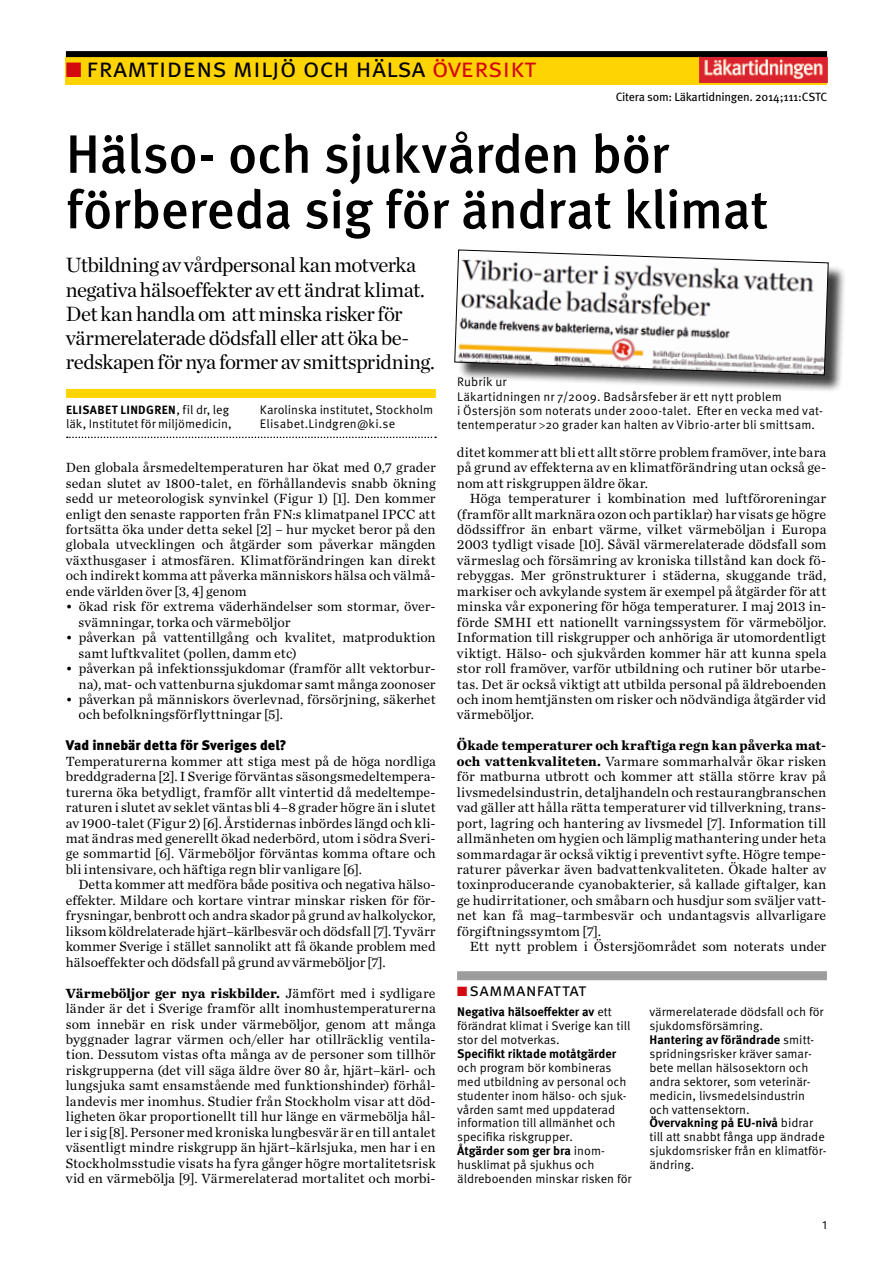
<style>
.page{position:relative;width:893px;height:1263px;background:#fff}
.page>*{position:absolute;margin:0;border:0;box-sizing:border-box;transform-origin:0 0}
.t1{font:500 54px/55.5px "Meta OT";letter-spacing:-.015em;color:#000001}
.t2{font:27px "Meta OT Norm";color:#000001}
.t3{font:21px/24px "Chronicle Deck";letter-spacing:-.025em;color:#000001}
.t4{font:18px "Meta OT Norm";letter-spacing:-.015em;color:#000001}
.t5{font:13.95px/15.5px "Chronicle Text G1";letter-spacing:.01em;color:#000001;text-align:justify}
.t6{font:900 13.95px "Meta OT";letter-spacing:.005em;color:#000001}
.t7{font:12.45px/14px "Meta OT Norm";color:#000001}
.t8{font:700 12.45px "Meta OT";color:#000001}
.t9{font:12px "Meta OT";letter-spacing:-.02em;color:#000001}
.t10{font:700 12px "Meta OT";letter-spacing:.03em;color:#000001}
.t11{font:12px "Meta OT Norm";color:#000001}
.s1{color:#d4080f}
.s2{font-family:"Meta OT";font-weight:700;font-size:21px;color:#d4080f}
.s3{font-family:"Meta OT Norm";font-weight:400;font-size:12.45px}
.s4{font-weight:700}
.s5{font-family:"Minion Pro"}
.s6{font-family:"Meta OT Norm";font-weight:400}
</style>
<div class="page">
<div style="left:66px;top:57px;width:761px;height:28px;background:#ffd400"></div>
<div style="left:66px;top:51px;width:761px;height:6px;background:#000001"></div>
<div style="left:457px;top:971px;width:370px;height:9px;background:#9c9c9c"></div>
<div style="left:66px;top:389px;width:370px;height:9px;background:#ffd400"></div>
<svg style="left:67px;top:437px;width:369px;height:1px"></svg>
<img style="left:700px;top:57px;width:127px;height:25px">
<div style="left:457px;top:253px;width:390px;height:141px;background:#000001;opacity:.75"></div>
<svg style="left:455px;top:250px;width:373px;height:125px"></svg>
<h2 class="t2" style="left:66px;top:51px;width:472px"><span class="s1">■</span><span class="s2">■</span> framtidens miljö och hälsa <span class="s1">översikt</span></h2>
<p class="t9" style="left:616px;top:89px;width:213px">Citera som: Läkartidningen. 2014;111:CSTC</p>
<h1 class="t1" style="left:66px;top:127px;width:704px">Hälso- och sjukvården bör förbereda sig för ändrat klimat</h1>
<h3 class="t3" style="left:66px;top:252px;width:370px">Utbildning av vårdpersonal kan motverka negativa hälsoeffekter av ett ändrat klimat.<br>Det kan handla om att minska risker för värmerelaterade dödsfall eller att öka be&shy;redskapen för nya former av smittspridning.</h3>
<p class="t10" style="left:66px;top:402px;width:165px">Elisabet Lindgren <span class="s3">, fil dr, leg</span></p>
<p class="t7" style="left:66px;top:417px;width:167px">läk, Institutet för miljömedicin,</p>
<p class="t7" style="left:260px;top:402px;width:175px">Karolinska institutet, Stockholm<br>Elisabet.Lindgren@ki.se</p>
<p class="t5" style="left:66px;top:459px;width:371px">Den globala årsmedeltemperaturen har ökat med 0,7 grader sedan slutet av 1800-talet, en förhållandevis snabb ökning sedd ur meteorologisk synvinkel (Figur 1) [1]. Den kommer enligt den senaste rapporten från FN:s klimatpanel IPCC att fortsätta öka under detta sekel [2] – hur mycket beror på den globala utvecklingen och åtgärder som påverkar mängden växthusgaser i atmosfären. Klimatförändringen kan direkt och indirekt komma att påverka människors hälsa och välmå&shy;ende världen över [3, 4] genom</p>
<p class="t5" style="left:79px;top:598px;width:359px;text-indent:-13px">• ökad risk för extrema väderhändelser som stormar, över&shy;svämningar, torka och värmeböljor</p>
<p class="t5" style="left:79px;top:629px;width:359px;text-indent:-13px">• påverkan på vattentillgång och kvalitet, matproduktion samt luftkvalitet (pollen, damm etc)</p>
<p class="t5" style="left:66px;top:660px;width:371px;text-align:right">• påverkan på infektionssjukdomar (framför allt vektorbur&shy;na), mat- och vattenburna sjukdomar samt många zoonoser</p>
<p class="t5" style="left:79px;top:691px;width:359px;text-indent:-13px">• påverkan på människors överlevnad, försörjning, säkerhet och befolkningsförflyttningar [5].</p>
<p class="t6" style="left:66px;top:737px;width:222px">Vad innebär detta för Sveriges del?</p>
<p class="t5" style="left:66px;top:753px;width:371px">Temperaturerna kommer att stiga mest på de höga nordliga breddgraderna [2]. I Sverige förväntas säsongsmedeltempera&shy;turerna öka betydligt, framför allt vintertid då medeltempe&shy;raturen i slutet av seklet väntas bli 4–8 grader högre än i slutet av 1900-talet (Figur 2) [6]. Årstidernas inbördes längd och kli&shy;mat ändras med generellt ökad nederbörd, utom i södra Sveri&shy;ge sommartid [6]. Värmeböljor förväntas komma oftare och bli intensivare, och häftiga regn blir vanligare [6].</p>
<p class="t5" style="left:66px;top:876px;width:371px;text-indent:13px">Detta kommer att medföra både positiva och negativa hälso&shy;effekter. Mildare och kortare vintrar minskar risken för för&shy;frysningar, benbrott och andra skador på grund av halkolyckor, liksom köldrelaterade hjärt–kärlbesvär och dödsfall [7]. Tyvärr kommer Sverige i stället sannolikt att få ökande problem med hälsoeffekter och dödsfall på grund av värmeböljor [7].</p>
<p class="t5" style="left:66px;top:984px;width:371px"><span class="s4">Värmeböljor ger nya riskbilder.</span> Jämfört med i sydligare länder är det i Sverige framför allt inomhustemperaturerna som innebär en risk under värmeböljor, genom att många byggnader lagrar värmen och/eller har otillräcklig ventila&shy;tion. Dessutom vistas ofta många av de personer som tillhör riskgrupperna (det vill säga äldre över 80 år, hjärt–kärl- och lungsjuka samt ensamstående med funktionshinder) förhål&shy;landevis mer inomhus. Studier från Stockholm visar att död&shy;ligheten ökar proportionellt till hur länge en värmebölja hål&shy;ler i sig [8]. Personer med kroniska lungbesvär är en till antalet väsentligt mindre riskgrupp än hjärt–kärlsjuka, men har i en Stockholmsstudie visats ha fyra gånger högre mortalitetsrisk vid en värmebölja [9]. Värmerelaterad mortalitet och morbi-</p>
<p class="t7" style="left:457px;top:375px;width:367px">Rubrik ur<br>Läkartidningen nr 7/2009. Badsårsfeber är ett nytt problem<br>i Östersjön som noterats under 2000-talet. Efter en vecka med vat&shy;tentemperatur <span class="s5">&gt;</span>20 grader kan halten av Vibrio-arter bli smittsam.</p>
<p class="t5" style="left:457px;top:444px;width:371px">ditet kommer att bli ett allt större problem framöver, inte bara på grund av effekterna av en klimatförändring utan också ge&shy;nom att riskgruppen äldre ökar.</p>
<p class="t5" style="left:457px;top:490px;width:371px;text-indent:13px">Höga temperaturer i kombination med luftföroreningar (framför allt marknära ozon och partiklar) har visats ge högre dödssiffror än enbart värme, vilket värmeböljan i Europa 2003 tydligt visade [10]. Såväl värmerelaterade dödsfall som värmeslag och försämring av kroniska tillstånd kan dock fö&shy;rebyggas. Mer grönstrukturer i städerna, skuggande träd, markiser och avkylande system är exempel på åtgärder för att minska vår exponering för höga temperaturer. I maj 2013 in&shy;förde SMHI ett nationellt varningssystem för värmeböljor.<br>Information till riskgrupper och anhöriga är utomordentligt viktigt. Hälso- och sjukvården kommer här att kunna spela stor roll framöver, varför utbildning och rutiner bör utarbe&shy;tas. Det är också viktigt att utbilda personal på äldreboenden och inom hemtjänsten om risker och nödvändiga åtgärder vid värmeböljor.</p>
<p class="t5" style="left:457px;top:737px;width:371px"><span class="s4">Ökade temperaturer och kraftiga regn kan påverka mat&shy;och vattenkvaliteten.</span> Varmare sommarhalvår ökar risken för matburna utbrott och kommer att ställa större krav på livsmedelsindustrin, detaljhandeln och restaurangbranschen vad gäller att hålla rätta temperaturer vid tillverkning, trans&shy;port, lagring och hantering av livsmedel [7]. Information till allmänheten om hygien och lämplig mathantering under heta sommardagar är också viktig i preventivt syfte. Högre tempe&shy;raturer påverkar även badvattenkvaliteten. Ökade halter av toxinproducerande cyanobakterier, så kallade giftalger, kan ge hudirritationer, och småbarn och husdjur som sväljer vatt&shy;net kan få mag–tarmbesvär och undantagsvis allvarligare förgiftningssymtom [7].</p>
<p class="t5" style="left:470px;top:938px;width:358px">Ett nytt problem i Östersjöområdet som noterats under</p>
<p class="t4" style="left:457px;top:978px;width:131px"><span class="s1">■</span> sammanfattat</p>
<p class="t8" style="left:457px;top:1004px;width:156px">Negativa hälsoeffekter av <span class="s6">ett</span></p>
<p class="t7" style="left:457px;top:1019px;width:175px">förändrat klimat i Sverige kan till stor del motverkas.</p>
<p class="t8" style="left:457px;top:1045px;width:161px">Specifikt riktade motåtgärder</p>
<p class="t7" style="left:457px;top:1060px;width:171px">och program bör kombineras med utbildning av personal och studenter inom hälso- och sjuk&shy;vården samt med uppdaterad information till allmänhet och specifika riskgrupper.</p>
<p class="t8" style="left:457px;top:1143px;width:149px">Åtgärder som ger bra <span class="s6">inom-</span></p>
<p class="t7" style="left:457px;top:1158px;width:176px">husklimat på sjukhus och äldreboenden minskar risken för</p>
<p class="t7" style="left:649px;top:1005px;width:176px">värmerelaterade dödsfall och för sjukdomsförsämring.</p>
<p class="t8" style="left:649px;top:1031px;width:166px">Hantering av förändrade <span class="s6">smitt-</span></p>
<p class="t7" style="left:649px;top:1046px;width:164px">spridningsrisker kräver samar&shy;bete mellan hälsosektorn och andra sektorer, som veterinär&shy;medicin, livsmedelsindustrin och vattensektorn.</p>
<p class="t8" style="left:649px;top:1115px;width:165px">Övervakning på EU-nivå <span class="s6">bidrar</span></p>
<p class="t7" style="left:649px;top:1130px;width:178px">till att snabbt fånga upp ändrade sjukdomsrisker från en klimatför&shy;ändring.</p>
<p class="t11" style="left:822px;top:1218px;width:6px">1</p>
</div>
